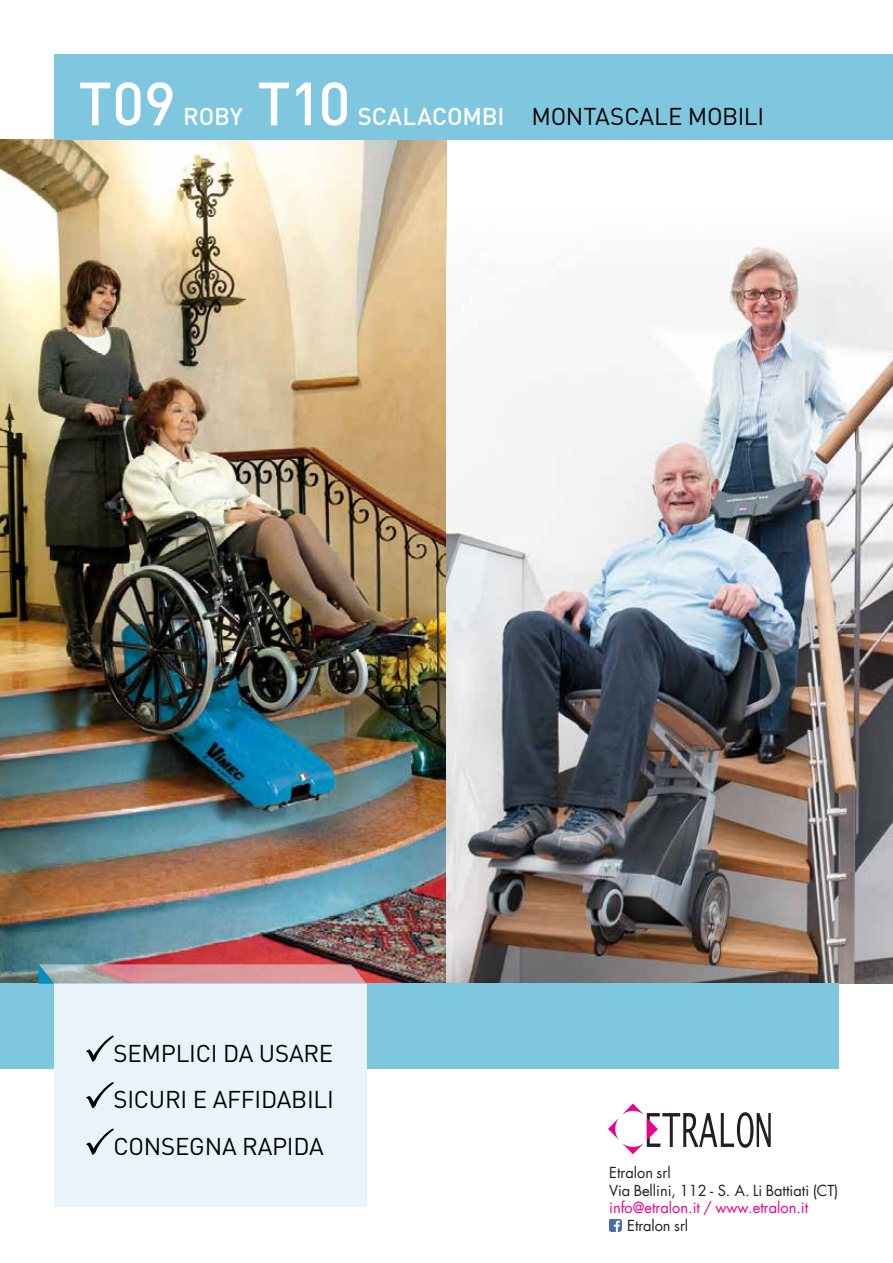
<style>
.page{position:relative;width:893px;height:1263px;background:#fff}
.page>*{position:absolute;margin:0;border:0;box-sizing:border-box;transform-origin:0 0}
.t1{font:500 60px "DIN";color:#fff}
.t2{font:24px/46.5px "DIN";letter-spacing:-.01em;color:#000;text-align:justify}
.t3{font:14.85px/17.5px "Futura Com";color:#231f20}
.t4{font:14.85px "Futura Com";color:#ed028c}
.s1{font-weight:500;color:#fff}
.s2{font-weight:500;font-size:60px;color:#fff}
</style>
<div class="page">
<img style="left:0;top:139px;width:446px;height:844px">
<img style="left:446px;top:208px;width:447px;height:776px">
<div style="left:54px;top:54px;width:839px;height:85px;background:#7fc6df"></div>
<div style="left:0;top:984px;width:839px;height:85px;background:#7fc6df"></div>
<svg style="left:39px;top:964px;width:328px;height:20px;background:#c8999e"></svg>
<div style="left:54px;top:984px;width:313px;height:222px;background:#e8f4f9"></div>
<svg style="left:86px;top:1035px;width:28px;height:27px"></svg>
<svg style="left:86px;top:1082px;width:28px;height:26px"></svg>
<svg style="left:86px;top:1129px;width:28px;height:26px"></svg>
<svg style="left:608px;top:1103px;width:163px;height:51px"></svg>
<svg style="left:609px;top:1219px;width:13px;height:12px"></svg>
<h1 class="t1" style="left:78px;top:65px;width:99px">T09</h1>
<p class="t2" style="left:183px;top:93px;width:583px"><span class="s1">ROBY</span> <span class="s2">T10</span> <span class="s1">SCALACOMBI</span> MONTASCALE MOBILI</p>
<p class="t2" style="left:114px;top:1029px;width:222px">SEMPLICI DA USARE SICURI E AFFIDABILI CONSEGNA RAPIDA</p>
<p class="t3" style="left:609px;top:1164px;width:231px">Etralon srl<br>Via Bellini, 112 - S. A. Li Battiati (CT)</p>
<p class="t4" style="left:609px;top:1198px;width:201px">info@etralon.it / www.etralon.it</p>
<p class="t3" style="left:627px;top:1216px;width:62px">Etralon srl</p>
</div>
